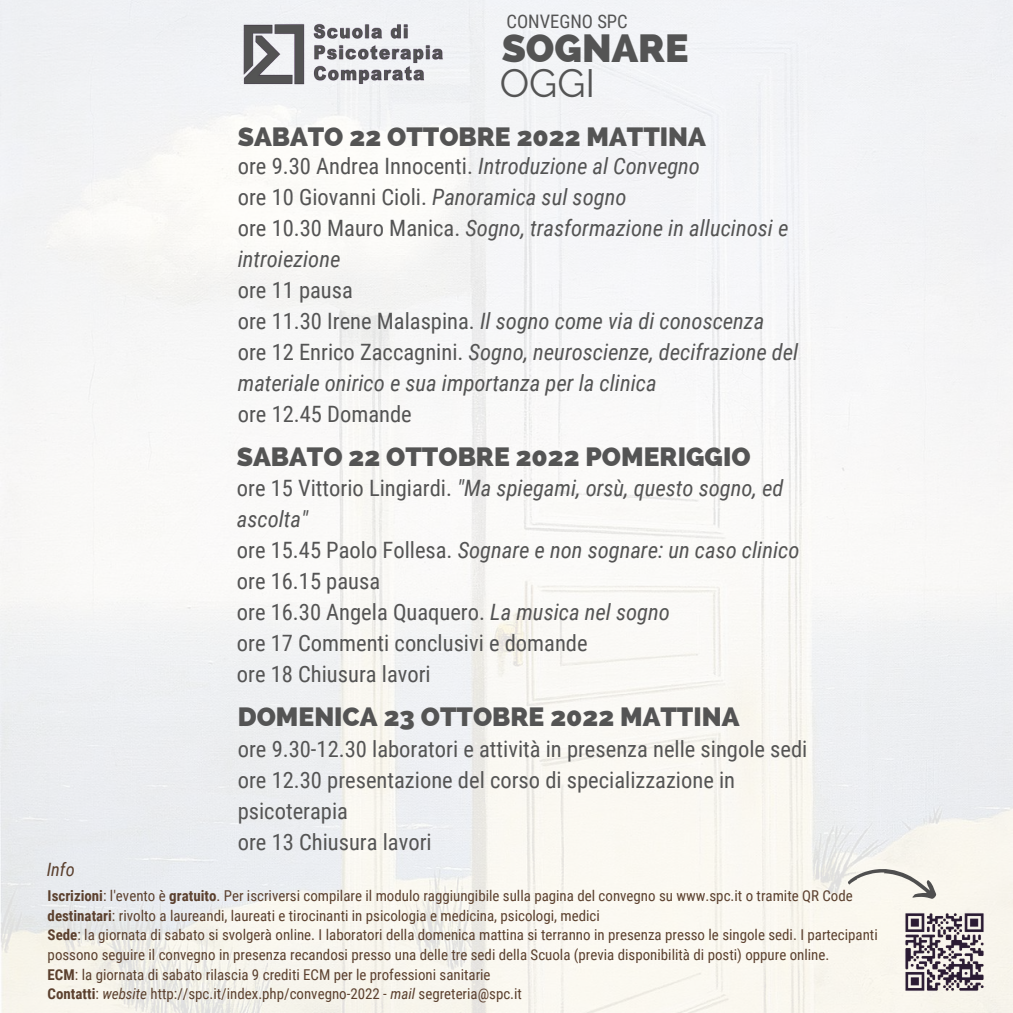
<style>
.page{position:relative;width:1013px;height:1013px;background:#fff}
.page>*{position:absolute;margin:0;border:0;box-sizing:border-box;transform-origin:0 0}
.t1{font:800 39.38px "Raleway";color:#545454}
.t2{font:39.38px "Raleway";color:#545454}
.t3{font:800 26.38px "Raleway";color:#545454}
.t4{font:22.5px/31px "Roboto Condensed";color:#545454}
.t5{font:italic 22.5px/31px "Roboto Condensed";color:#545454}
.t6{font:18.62px "Roboto Condensed";color:#545454}
.t7{font:italic 18.38px "Roboto Condensed";color:#5b402e}
.t8{font:14.88px/19.8px "Roboto Condensed";color:#5b402e}
.s1{font-style:normal}
.s2{font-style:italic}
.s3{font-weight:700}
</style>
<div class="page">
<img style="left:0;top:0;width:1012px;height:1012px">
<img style="left:243px;top:21px;width:203px;height:67px">
<svg style="left:847px;top:859px;width:93px;height:45px"></svg>
<img style="left:894px;top:902px;width:100px;height:99px">
<p class="t6" style="left:506px;top:10px;width:123px">CONVEGNO SPC</p>
<h1 class="t1" style="left:501px;top:25px;width:188px">SOGNARE</h1>
<h1 class="t2" style="left:499px;top:59px;width:97px">OGGI</h1>
<h2 class="t3" style="left:238px;top:121px;width:469px">SABATO 22 OTTOBRE 2022 MATTINA</h2>
<h3 class="t5" style="left:238px;top:151px;width:552px"><span class="s1">ore 9.30 Andrea Innocenti.</span> Introduzione al Convegno<br><span class="s1">ore 10 Giovanni Cioli.</span> Panoramica sul sogno<br><span class="s1">ore 10.30 Mauro Manica.</span> Sogno, trasformazione in allucinosi e introiezione</h3>
<h3 class="t5" style="left:238px;top:274px;width:562px"><span class="s1">ore 11 pausa<br>ore 11.30 Irene Malaspina.</span> Il sogno come via di conoscenza <span class="s1">ore 12 Enrico Zaccagnini.</span> Sogno, neuroscienze, decifrazione del materiale onirico e sua importanza per la clinica</h3>
<h3 class="t4" style="left:238px;top:398px;width:175px">ore 12.45 Domande</h3>
<h2 class="t3" style="left:237px;top:441px;width:515px">SABATO 22 OTTOBRE 2022 POMERIGGIO</h2>
<p class="t4" style="left:237px;top:473px;width:564px">ore 15 Vittorio Lingiardi. <span class="s2">"Ma spiegami, orsù, questo sogno, ed ascolta"<br></span>ore 15.45 Paolo Follesa. <span class="s2">Sognare e non sognare: un caso clinico </span>ore 16.15 pausa<br>ore 16.30 Angela Quaquero. <span class="s2">La musica nel sogno<br></span>ore 17 Commenti conclusivi e domande<br>ore 18 Chiusura lavori</p>
<h2 class="t3" style="left:238px;top:701px;width:503px">DOMENICA 23 OTTOBRE 2022 MATTINA</h2>
<h3 class="t4" style="left:238px;top:733px;width:571px">ore 9.30-12.30 laboratori e attività in presenza nelle singole sedi ore 12.30 presentazione del corso di specializzazione in psicoterapia<br>ore 13 Chiusura lavori</h3>
<p class="t7" style="left:47px;top:858px;width:29px">Info</p>
<p class="t8" style="left:48px;top:885px;width:831px"><span class="s3">Iscrizioni</span>: l'evento è <span class="s3">gratuito</span>. Per iscriversi compilare il modulo raggiungibile sulla pagina del convegno su www.spc.it o tramite QR Code <span class="s3">destinatari</span>: rivolto a laureandi, laureati e tirocinanti in psicologia e medicina, psicologi, medici<br><span class="s3">Sede</span>: la giornata di sabato si svolgerà online. I laboratori della domenica mattina si terranno in presenza presso le singole sedi. I partecipanti possono seguire il convegno in presenza recandosi presso una delle tre sedi della Scuola (previa disponibilità di posti) oppure online.<br><span class="s3">ECM</span>: la giornata di sabato rilascia 9 crediti ECM per le professioni sanitarie<br><span class="s3">Contatti</span>: <span class="s2">website</span> http://spc.it/index.php/convegno-2022 - <span class="s2">mail</span> segreteria@spc.it</p>
</div>
